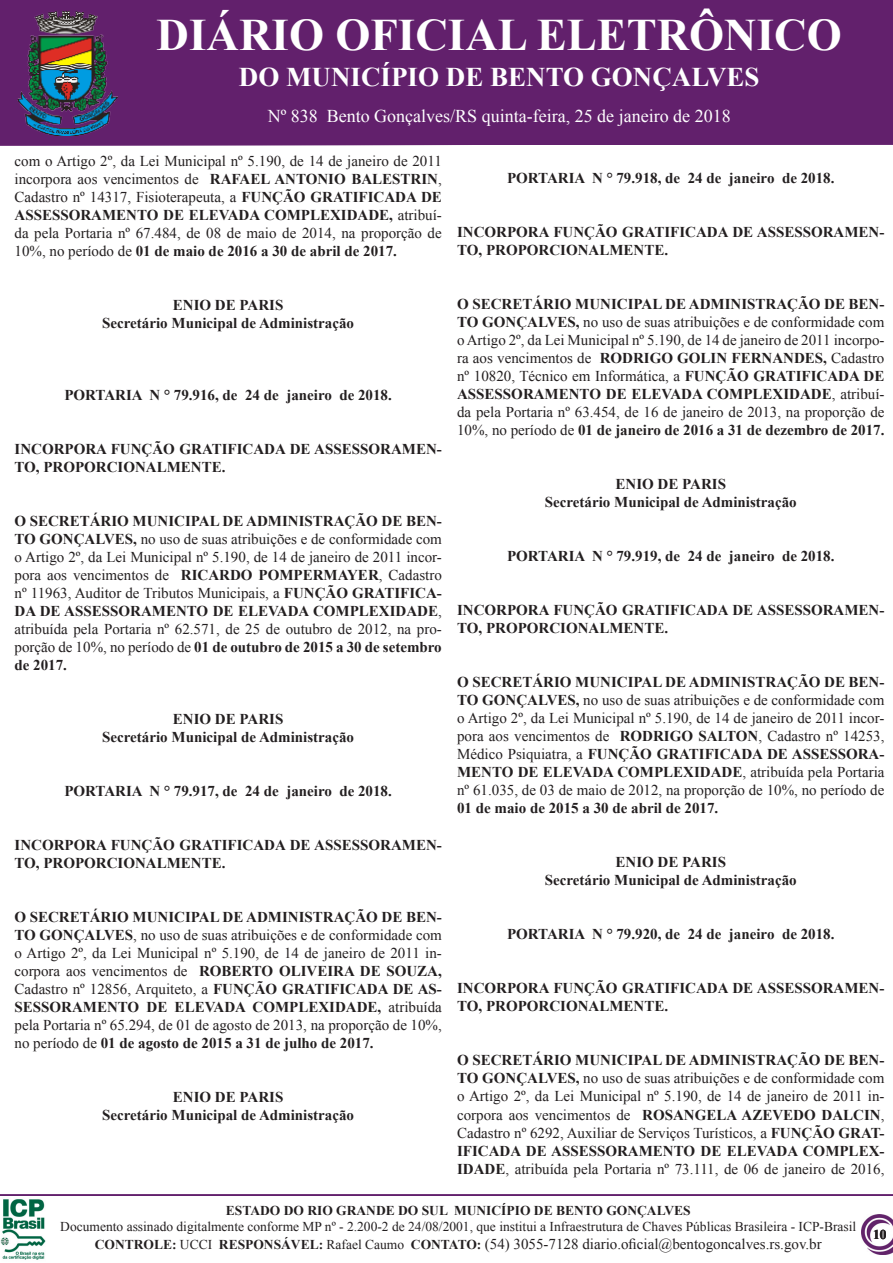
<style>
.page{position:relative;width:893px;height:1263px;background:#fff}
.page>*{position:absolute;margin:0;border:0;box-sizing:border-box;transform-origin:0 0}
.t1{font:700 45px "Times New Roman";color:#fff}
.t2{font:700 27px "Times New Roman";color:#fff}
.t3{font:18px "Times New Roman";color:#fff}
.t4{font:15px/18px "Times New Roman";color:#231f20;text-align:justify}
.t5{font:700 15px/18px "Times New Roman";color:#231f20}
.t6{font:13.5px "Times New Roman";color:#231f20}
.t7{font:700 13.5px "Times New Roman";color:#231f20}
.s1{font-weight:700}
.s2{font-weight:700;font-size:13.5px}
.s3{font-size:13.5px}
</style>
<div class="page">
<img style="left:0;top:1199px;width:46px;height:61px">
<img style="left:862px;top:1214px;width:31px;height:41px">
<div style="left:0;top:0;width:893px;height:146px;background:#62206c"></div>
<hr style="left:0;top:1194px;width:893px;height:2px;background:#62206c">
<img style="left:18px;top:11px;width:100px;height:125px">
<p class="t1" style="left:157px;top:4px;width:687px">DIÁRIO OFICIAL ELETRÔNICO</p>
<p class="t2" style="left:239px;top:58px;width:522px">DO MUNICÍPIO DE BENTO GONÇALVES</p>
<p class="t3" style="left:268px;top:104px;width:465px">Nº 838 Bento Gonçalves/RS quinta-feira, 25 de janeiro de 2018</p>
<p class="t3" style="left:265px;top:104px;width:252px">Nº 472 Bento Gonçalves/RS Q ar</p>
<p class="t3" style="left:576px;top:104px;width:19px">10</p>
<p class="t3" style="left:619px;top:104px;width:115px">Agosto de 2016</p>
<p class="t3" style="left:270px;top:104px;width:460px">Nº 476 Bento Gonçalves/RS Terça-feira, 16 de Agosto de 2016</p>
<p class="t4" style="left:15px;top:151px;width:429px">com o Artigo 2º, da Lei Municipal nº 5.190, de 14 de janeiro de 2011 incorpora aos vencimentos de <span class="s1">RAFAEL ANTONIO BALESTRIN</span>, Cadastro nº 14317, Fisioterapeuta, a <span class="s1">FUNÇÃO GRATIFICADA DE ASSESSORAMENTO DE ELEVADA COMPLEXIDADE,</span> atribuí&shy;da pela Portaria nº 67.484, de 08 de maio de 2014, na proporção de 10%, no período de <span class="s1">01 de maio de 2016 a 30 de abril de 2017.</span></p>
<p class="t5" style="left:173px;top:295px;width:112px">ENIO DE PARIS</p>
<p class="t5" style="left:102px;top:313px;width:253px">Secretário Municipal de Administração</p>
<p class="t5" style="left:64px;top:385px;width:329px">PORTARIA N ° 79.916, de 24 de janeiro de 2018.</p>
<p class="t5" style="left:15px;top:439px;width:429px">INCORPORA FUNÇÃO GRATIFICADA DE ASSESSORAMEN-<br>TO, PROPORCIONALMENTE.</p>
<p class="t4" style="left:15px;top:511px;width:429px"><span class="s1">O SECRETÁRIO MUNICIPAL DE ADMINISTRAÇÃO DE BEN-TO GONÇALVES,</span> no uso de suas atribuições e de conformidade com o Artigo 2º, da Lei Municipal nº 5.190, de 14 de janeiro de 2011 incor&shy;pora aos vencimentos de <span class="s1">RICARDO POMPERMAYER</span>, Cadastro nº 11963, Auditor de Tributos Municipais, a <span class="s1">FUNÇÃO GRATIFICA-DA DE ASSESSORAMENTO DE ELEVADA COMPLEXIDADE</span>, atribuída pela Portaria nº 62.571, de 25 de outubro de 2012, na pro&shy;porção de 10%, no período de <span class="s1">01 de outubro de 2015 a 30 de setembro de 2017.</span></p>
<p class="t5" style="left:173px;top:709px;width:112px">ENIO DE PARIS</p>
<p class="t5" style="left:102px;top:727px;width:253px">Secretário Municipal de Administração</p>
<p class="t5" style="left:64px;top:781px;width:329px">PORTARIA N ° 79.917, de 24 de janeiro de 2018.</p>
<p class="t5" style="left:15px;top:835px;width:429px">INCORPORA FUNÇÃO GRATIFICADA DE ASSESSORAMEN-<br>TO, PROPORCIONALMENTE.</p>
<p class="t4" style="left:15px;top:907px;width:429px"><span class="s1">O SECRETÁRIO MUNICIPAL DE ADMINISTRAÇÃO DE BEN-TO GONÇALVES</span>, no uso de suas atribuições e de conformidade com o Artigo 2º, da Lei Municipal nº 5.190, de 14 de janeiro de 2011 in&shy;corpora aos vencimentos de <span class="s1">ROBERTO OLIVEIRA DE SOUZA, </span>Cadastro nº 12856, Arquiteto, a <span class="s1">FUNÇÃO GRATIFICADA DE AS-SESSORAMENTO DE ELEVADA COMPLEXIDADE,</span> atribuída pela Portaria nº 65.294, de 01 de agosto de 2013, na proporção de 10%, no período de <span class="s1">01 de agosto de 2015 a 31 de julho de 2017.</span></p>
<p class="t5" style="left:173px;top:1087px;width:112px">ENIO DE PARIS</p>
<p class="t5" style="left:102px;top:1105px;width:253px">Secretário Municipal de Administração</p>
<p class="t5" style="left:507px;top:169px;width:329px">PORTARIA N ° 79.918, de 24 de janeiro de 2018.</p>
<p class="t5" style="left:457px;top:223px;width:429px">INCORPORA FUNÇÃO GRATIFICADA DE ASSESSORAMEN-<br>TO, PROPORCIONALMENTE.</p>
<p class="t4" style="left:457px;top:295px;width:429px"><span class="s1">O SECRETÁRIO MUNICIPAL DE ADMINISTRAÇÃO DE BEN-TO GONÇALVES,</span> no uso de suas atribuições e de conformidade com o Artigo 2º, da Lei Municipal nº 5.190, de 14 de janeiro de 2011 incorpo&shy;ra aos vencimentos de <span class="s1">RODRIGO GOLIN FERNANDES,</span> Cadastro nº 10820, Técnico em Informática, a <span class="s1">FUNÇÃO GRATIFICADA DE ASSESSORAMENTO DE ELEVADA COMPLEXIDADE</span>, atribuí&shy;da pela Portaria nº 63.454, de 16 de janeiro de 2013, na proporção de 10%, no período de <span class="s1">01 de janeiro de 2016 a 31 de dezembro de 2017.</span></p>
<p class="t5" style="left:615px;top:475px;width:112px">ENIO DE PARIS</p>
<p class="t5" style="left:545px;top:493px;width:253px">Secretário Municipal de Administração</p>
<p class="t5" style="left:507px;top:547px;width:329px">PORTARIA N ° 79.919, de 24 de janeiro de 2018.</p>
<p class="t5" style="left:457px;top:601px;width:429px">INCORPORA FUNÇÃO GRATIFICADA DE ASSESSORAMEN-<br>TO, PROPORCIONALMENTE.</p>
<p class="t4" style="left:457px;top:673px;width:429px"><span class="s1">O SECRETÁRIO MUNICIPAL DE ADMINISTRAÇÃO DE BEN-TO GONÇALVES,</span> no uso de suas atribuições e de conformidade com o Artigo 2º, da Lei Municipal nº 5.190, de 14 de janeiro de 2011 incor&shy;pora aos vencimentos de <span class="s1">RODRIGO SALTON</span>, Cadastro nº 14253, Médico Psiquiatra, a <span class="s1">FUNÇÃO GRATIFICADA DE ASSESSORA-MENTO DE ELEVADA COMPLEXIDADE</span>, atribuída pela Portaria nº 61.035, de 03 de maio de 2012, na proporção de 10%, no período de <span class="s1">01 de maio de 2015 a 30 de abril de 2017.</span></p>
<p class="t5" style="left:615px;top:853px;width:112px">ENIO DE PARIS</p>
<p class="t5" style="left:545px;top:871px;width:253px">Secretário Municipal de Administração</p>
<p class="t5" style="left:507px;top:925px;width:329px">PORTARIA N ° 79.920, de 24 de janeiro de 2018.</p>
<p class="t5" style="left:457px;top:979px;width:429px">INCORPORA FUNÇÃO GRATIFICADA DE ASSESSORAMEN-<br>TO, PROPORCIONALMENTE.</p>
<p class="t4" style="left:457px;top:1051px;width:429px"><span class="s1">O SECRETÁRIO MUNICIPAL DE ADMINISTRAÇÃO DE BEN-TO GONÇALVES,</span> no uso de suas atribuições e de conformidade com o Artigo 2º, da Lei Municipal nº 5.190, de 14 de janeiro de 2011 in&shy;corpora aos vencimentos de <span class="s1">ROSANGELA AZEVEDO DALCIN</span>, Cadastro nº 6292, Auxiliar de Serviços Turísticos, a <span class="s1">FUNÇÃO GRAT-IFICADA DE ASSESSORAMENTO DE ELEVADA COMPLEX-IDADE</span>, atribuída pela Portaria nº 73.111, de 06 de janeiro de 2016,</p>
<p class="t7" style="left:226px;top:1201px;width:466px">ESTADO DO RIO GRANDE DO SUL MUNICÍPIO DE BENTO GONÇALVES</p>
<p class="t6" style="left:60px;top:1218px;width:797px">Documento assinado digitalmente conforme MP nº - 2.200-2 de 24/08/2001, que institui a Infraestrutura de Chaves Públicas Brasileira - ICP-Brasil</p>
<p class="t4" style="left:95px;top:1235px;width:728px"><span class="s2">CONTROLE:</span> <span class="s3">UCCI</span> <span class="s2">RESPONSÁVEL:</span> <span class="s3">Rafael Caumo</span> <span class="s2">CONTATO:</span> (54) 3055-7128 diario.oficial@bentogoncalves.rs.gov.br</p>
<p class="t7" style="left:873px;top:1225px;width:15px">10</p>
</div>
